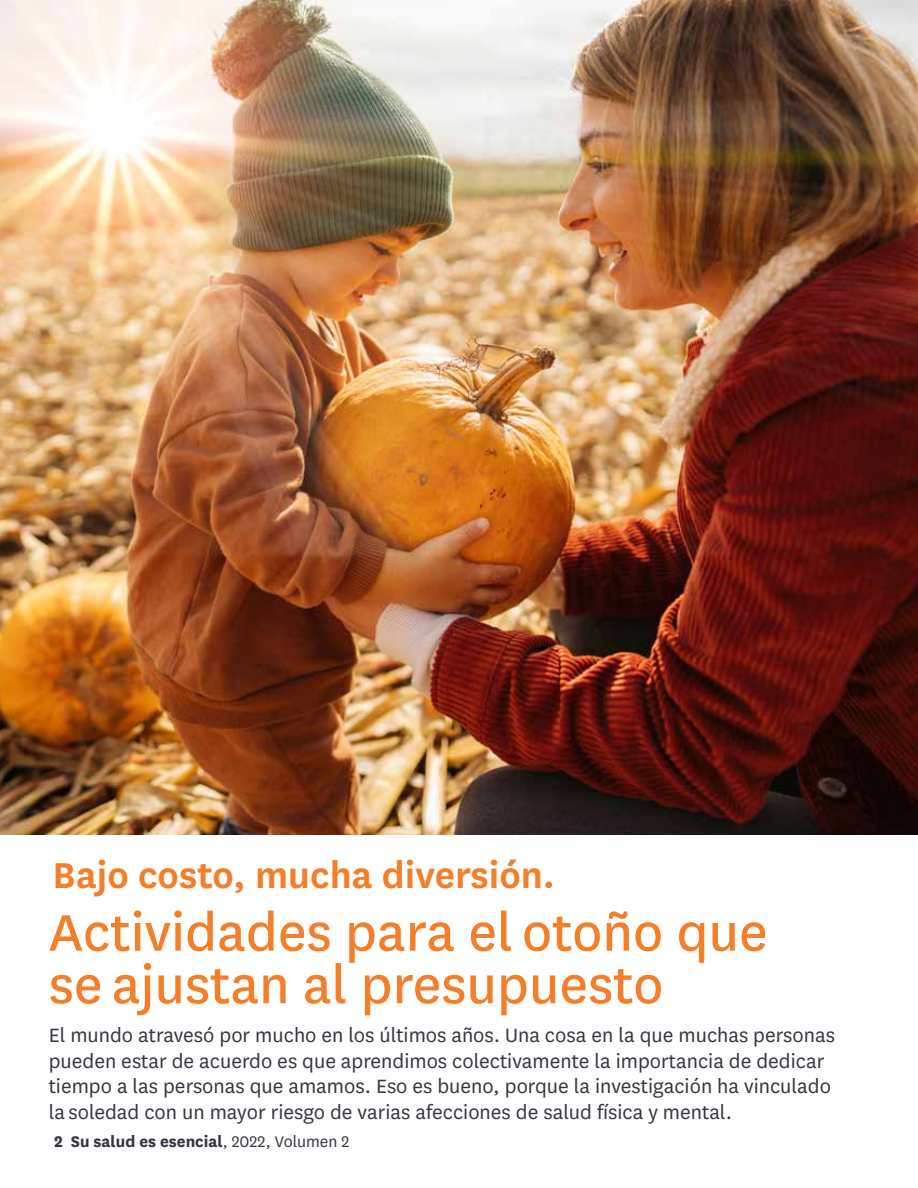
<style>
.page{position:relative;width:918px;height:1188px;background:#fff}
.page>*{position:absolute;margin:0;border:0;box-sizing:border-box;transform-origin:0 0}
.t1{font:60px/52.5px "National";color:#f57e29}
.t2{font:600 42px "National";color:#f57e29}
.t3{font:22.5px/25.5px "National";color:#343741}
.t4{font:700 18px "National";color:#343741}
.s1{font-weight:400}
</style>
<div class="page">
<img style="left:0;top:0;width:918px;height:835px">
<h2 class="t2" style="left:53px;top:846px;width:504px">Bajo costo, mucha diversión.</h2>
<h1 class="t1" style="left:49px;top:903px;width:720px">Actividades para el otoño que se ajustan al presupuesto</h1>
<p class="t3" style="left:49px;top:1022px;width:788px">El mundo atravesó por mucho en los últimos años. Una cosa en la que muchas personas pueden estar de acuerdo es que aprendimos colectivamente la importancia de dedicar tiempo a las personas que amamos. Eso es bueno, porque la investigación ha vinculado la soledad con un mayor riesgo de varias afecciones de salud física y mental.</p>
<p class="t4" style="left:54px;top:1129px;width:297px">2 Su salud es esencial<span class="s1">, 2022, Volumen 2</span></p>
</div>
